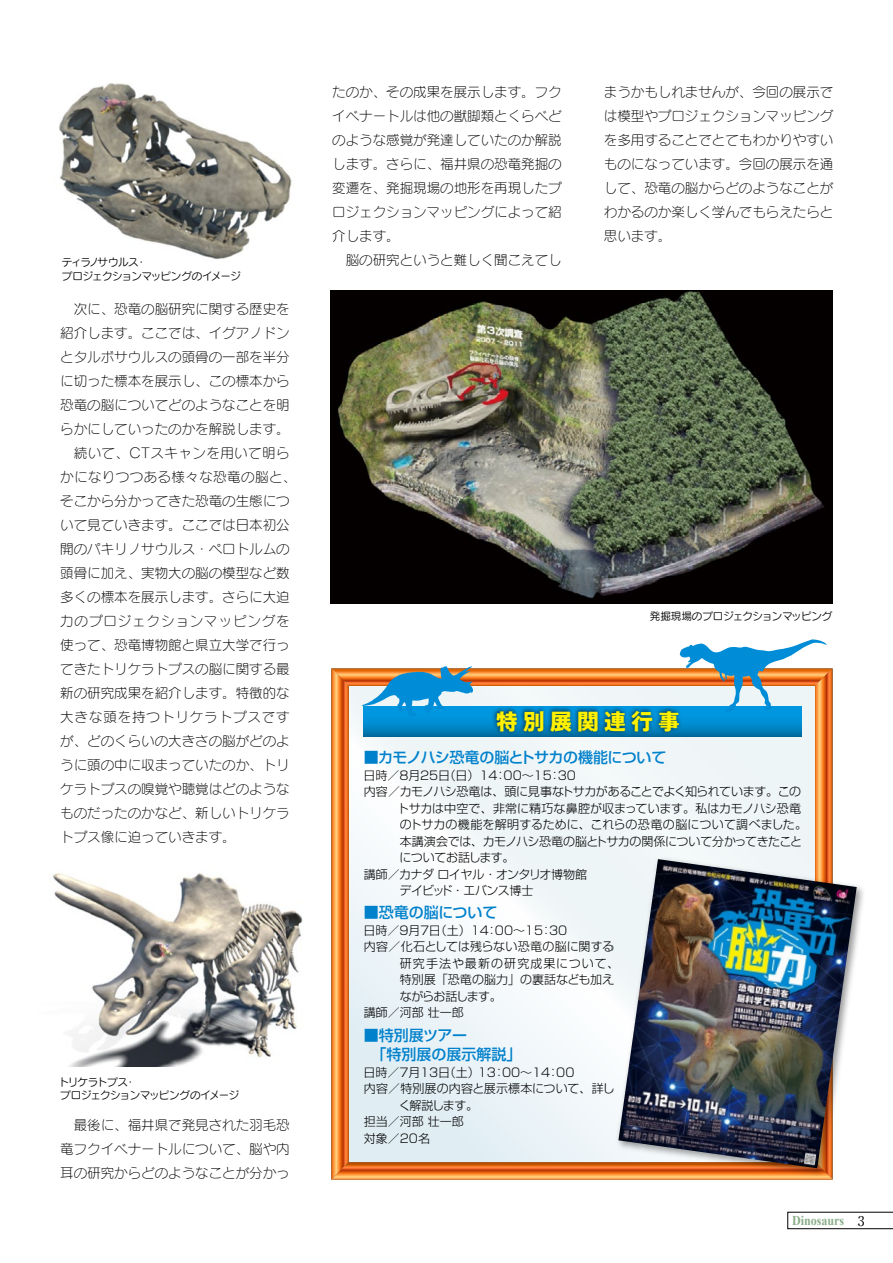
<style>
.page{position:relative;width:893px;height:1263px;background:#fff}
.page>*{position:absolute;margin:0;border:0;box-sizing:border-box;transform-origin:0 0}
.t1{font:700 22.5px "PA1 Gothic Std";letter-spacing:.2em;color:#fff100}
.t2{font:500 15px/19.5px "Shin Go Pro";letter-spacing:-.005em;color:#0081cc}
.t3{font:500 15px "Shin Go Pro";letter-spacing:-.035em;color:#0081cc}
.t4{font:13.5px/24px "Seurat Pro L";color:#000;text-align:justify}
.t5{font:13.5px "Seurat Pro L";letter-spacing:.065em;color:#000}
.t6{font:13.5px "Seurat Pro L";letter-spacing:.03em;color:#000}
.t7{font:13.5px "Seurat Pro L";letter-spacing:.035em;color:#000}
.t8{font:700 13.5px "Times New Roman";letter-spacing:-.005em;color:#8bae8a;scale:.9 1}
.t9{font:300 12px "Shin Go Pro";letter-spacing:-.01em;color:#000}
.t10{font:300 12px "Shin Go Pro";letter-spacing:-.04em;color:#000}
.t11{font:300 12px "Shin Go Pro";letter-spacing:-.035em;color:#000}
.t12{font:300 12px "Shin Go Pro";letter-spacing:.015em;color:#000}
.t13{font:300 12px "Shin Go Pro";letter-spacing:.09em;color:#000}
.t14{font:300 12px "Shin Go Pro";letter-spacing:-.055em;color:#000}
.t15{font:300 12px "Shin Go Pro";letter-spacing:-.05em;color:#000}
.t16{font:10.5px/13.5px "Seurat Pro M";letter-spacing:-.04em;color:#000}
.t17{font:10.5px "Seurat Pro M";letter-spacing:-.01em;color:#000}
.s1{font-family:"Ryumin Pr 6";font-weight:400;color:#000}
</style>
<div class="page">
<img style="left:59px;top:83px;width:233px;height:176px">
<img style="left:52px;top:873px;width:251px;height:193px">
<img style="left:331px;top:290px;width:502px;height:314px">
<img style="left:833px;top:882px;width:24px;height:226px">
<img style="left:331px;top:639px;width:502px;height:541px">
<svg style="left:787px;top:1212px;width:106px;height:17px"></svg>
<p class="t16" style="left:62px;top:255px;width:181px">ティラノサウルス・<br>プロジェクションマッピングのイメージ</p>
<p class="t4" style="left:74px;top:297px;width:218px">次に、恐竜の脳研究に関する歴史を</p>
<p class="t4" style="left:60px;top:321px;width:231px">紹介します。ここでは、イグアノドン</p>
<p class="t4" style="left:60px;top:345px;width:231px">とタルボサウルスの頭骨の一部を半分</p>
<p class="t4" style="left:60px;top:369px;width:231px">に切った標本を展示し、この標本から</p>
<p class="t4" style="left:60px;top:393px;width:231px">恐竜の脳についてどのようなことを明</p>
<p class="t4" style="left:60px;top:417px;width:231px">らかにしていったのかを解説します。</p>
<p class="t7" style="left:74px;top:444px;width:217px">続いて、CTスキャンを用いて明ら</p>
<p class="t6" style="left:60px;top:468px;width:238px">かになりつつある様々な恐竜の脳と、</p>
<p class="t4" style="left:60px;top:489px;width:231px">そこから分かってきた恐竜の生態につ</p>
<p class="t4" style="left:60px;top:513px;width:231px">いて見ていきます。ここでは日本初公</p>
<p class="t4" style="left:60px;top:537px;width:231px">開のパキリノサウルス・ペロトルムの</p>
<p class="t4" style="left:60px;top:561px;width:231px">頭骨に加え、実物大の脳の模型など数</p>
<p class="t4" style="left:60px;top:585px;width:231px">多くの標本を展示します。さらに大迫</p>
<p class="t5" style="left:60px;top:612px;width:231px">力のプロジェクションマッピングを</p>
<p class="t4" style="left:60px;top:633px;width:231px">使って、恐竜博物館と県立大学で行っ</p>
<p class="t4" style="left:60px;top:657px;width:231px">てきたトリケラトプスの脳に関する最</p>
<p class="t4" style="left:60px;top:681px;width:231px">新の研究成果を紹介します。特徴的な</p>
<p class="t5" style="left:60px;top:708px;width:231px">大きな頭を持つトリケラトプスです</p>
<p class="t4" style="left:60px;top:729px;width:231px">が、どのくらいの大きさの脳がどのよ</p>
<p class="t4" style="left:60px;top:753px;width:231px">うに頭の中に収まっていたのか、トリ</p>
<p class="t4" style="left:60px;top:777px;width:231px">ケラトプスの嗅覚や聴覚はどのような</p>
<p class="t4" style="left:60px;top:801px;width:231px">ものだったのかなど、新しいトリケラ</p>
<p class="t4" style="left:60px;top:825px;width:177px">トプス像に迫っていきます。</p>
<p class="t16" style="left:58px;top:1075px;width:182px">トリケラトプス・<br>プロジェクションマッピングのイメージ</p>
<p class="t4" style="left:60px;top:1113px;width:231px;text-indent:14px">最後に、福井県で発見された羽毛恐竜フクイベナートルについて、脳や内耳の研究からどのようなことが分かっ</p>
<p class="t4" style="left:332px;top:79px;width:231px">たのか、その成果を展示します。フクイベナートルは他の獣脚類とくらべどのような感覚が発達していたのか解説します。さらに、福井県の恐竜発掘の変遷を、発掘現場の地形を再現したプロジェクションマッピングによって紹介します。</p>
<p class="t4" style="left:346px;top:247px;width:217px">脳の研究というと難しく聞こえてし</p>
<p class="t4" style="left:604px;top:79px;width:231px">まうかもしれませんが、今回の展示では模型やプロジェクションマッピングを多用することでとてもわかりやすいものになっています。今回の展示を通して、恐竜の脳からどのようなことがわかるのか楽しく学んでもらえたらと思います。</p>
<p class="t17" style="left:650px;top:609px;width:184px">発掘現場のプロジェクションマッピング</p>
<h1 class="t1" style="left:496px;top:708px;width:186px">特別展関連行事</h1>
<p class="t3" style="left:364px;top:745px;width:304px">■カモノハシ恐竜の脳とトサカの機能について</p>
<p class="t9" style="left:364px;top:765px;width:214px">日時／8月25日（日）14：00～15：30</p>
<p class="t10" style="left:364px;top:782px;width:439px">内容／カモノハシ恐竜は、頭に見事なトサカがあることでよく知られています。この</p>
<p class="t9" style="left:397px;top:798px;width:405px">トサカは中空で、非常に精巧な鼻腔が収まっています。私はカモノハシ恐竜</p>
<p class="t9" style="left:400px;top:815px;width:409px">のトサカの機能を解明するために、これらの恐竜の脳について調べました。</p>
<p class="t11" style="left:400px;top:831px;width:404px">本講演会では、カモノハシ恐竜の脳とトサカの関係について分かってきたこと</p>
<p class="t11" style="left:399px;top:848px;width:117px">についてお話します。</p>
<p class="t10" style="left:364px;top:864px;width:225px">講師／カナダ ロイヤル・オンタリオ博物館</p>
<p class="t14" style="left:364px;top:881px;width:171px">　　　デイビッド・エバンス博士</p>
<p class="t2" style="left:364px;top:901px;width:135px">■恐竜の脳について</p>
<p class="t9" style="left:364px;top:920px;width:205px">日時／9月7日（土）14：00～15：30</p>
<p class="t9" style="left:364px;top:937px;width:252px">内容／化石としては残らない恐竜の脳に関する</p>
<p class="t13" style="left:400px;top:953px;width:221px">研究手法や最新の研究成果について、</p>
<p class="t9" style="left:400px;top:970px;width:216px">特別展「恐竜の脳力」の裏話なども加え</p>
<p class="t15" style="left:400px;top:986px;width:104px">ながらお話します。</p>
<p class="t9" style="left:364px;top:1003px;width:101px">講師／河部 壮一郎</p>
<p class="t2" style="left:364px;top:1023px;width:159px">■特別展ツアー<br>　「特別展の展示解説」</p>
<p class="t9" style="left:364px;top:1062px;width:212px">日時／7月13日（土）13：00～14：00</p>
<p class="t12" style="left:364px;top:1079px;width:252px">内容／特別展の内容と展示標本について、詳し</p>
<p class="t9" style="left:399px;top:1095px;width:81px">く解説します。</p>
<p class="t9" style="left:364px;top:1112px;width:101px">担当／河部 壮一郎</p>
<p class="t9" style="left:364px;top:1128px;width:68px">対象／20名</p>
<p class="t8" style="left:792px;top:1211px;width:82px">Dinosaurs <span class="s1">3</span></p>
</div>
